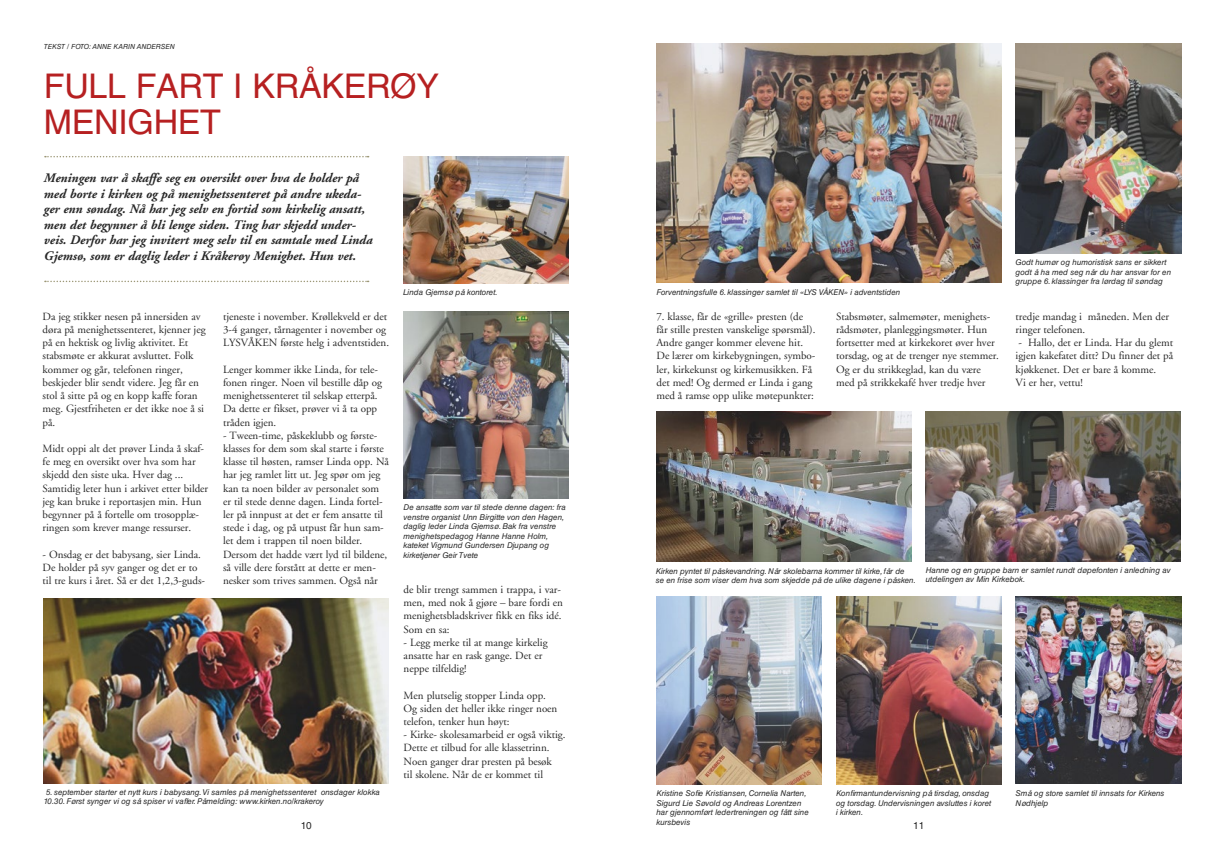
<style>
.page{position:relative;width:1225px;height:859px;background:#fff}
.page>*{position:absolute;margin:0;border:0;box-sizing:border-box;transform-origin:0 0}
.t1{font:34px/36px "Helvetica LT Std";letter-spacing:-.01em;color:#b62021}
.t2{font:italic 700 13px/15.6px "Adobe Garamond";color:#282828}
.t3{font:11px/13.2px "Adobe Garamond";letter-spacing:-.005em;color:#282828}
.t4{font:10px "Helvetica LT Std";color:#282828}
.t5{font:italic 8px/9.6px "Helvetica LT Std";color:#282828}
.t6{font:italic 7px "Helvetica LT Std";color:#282828}
</style>
<div class="page">
<img style="left:403px;top:156px;width:165px;height:127px">
<img style="left:656px;top:597px;width:166px;height:187px">
<img style="left:836px;top:597px;width:165px;height:187px">
<img style="left:1015px;top:597px;width:166px;height:187px">
<img style="left:403px;top:312px;width:165px;height:186px">
<img style="left:44px;top:599px;width:345px;height:184px">
<img style="left:656px;top:44px;width:345px;height:239px">
<img style="left:1015px;top:44px;width:166px;height:210px">
<img style="left:926px;top:411px;width:254px;height:150px">
<img style="left:656px;top:411px;width:255px;height:150px">
<svg style="left:45px;top:156px;width:324px;height:1px"></svg>
<svg style="left:45px;top:281px;width:324px;height:1px"></svg>
<p class="t6" style="left:44px;top:42px;width:33px">TEKSt / foto</p>
<p class="t6" style="left:89px;top:42px;width:87px">: Anne ka rin andersen</p>
<h1 class="t1" style="left:44px;top:68px;width:397px">FULL FART I KRÅKERØY<br>MENIGHE</h1>
<h1 class="t1" style="left:200px;top:104px;width:22px">T</h1>
<p class="t2" style="left:44px;top:170px;width:330px">Meningen var å skaffe seg en oversikt over hva de holder på med borte i kirken og på menighetssenteret på andre ukeda&shy;ger enn søndag. Nå har jeg selv en fortid som kirkelig ansatt, men det begynner å bli lenge siden. Ting har skjedd under&shy;veis. Derfor har jeg invitert meg selv til en samtale med Linda Gjemsø, som er daglig leder i Kråkerøy Menighet. Hun vet.</p>
<p class="t3" style="left:43px;top:310px;width:165px">Da jeg stikker nesen på innersiden av døra på menighetssenteret, kjenner jeg på en hektisk og livlig aktivitet. Et stabsmøte er akkurat avsluttet. Folk kommer og går, telefonen ringer, beskjeder blir sendt videre. Jeg får en stol å sitte på og en kopp kaffe foran meg. Gjestfriheten er det ikke noe å si på.</p>
<p class="t3" style="left:43px;top:442px;width:167px">Midt oppi alt det prøver Linda å skaf&shy;fe meg en oversikt over hva som har skjedd den siste uka. Hver dag ...<br>Samtidig leter hun i arkivet etter bilder jeg kan bruke i reportasjen min. Hun begynner på å fortelle om trosopplæ&shy;ringen som krever mange ressurser.</p>
<p class="t3" style="left:43px;top:548px;width:164px">- Onsdag er det babysang, sier Linda.<br>De holder på syv ganger og det er to til tre kurs i året. Så er det 1,2,3-guds-</p>
<p class="t3" style="left:223px;top:310px;width:167px">tjeneste i november. Krøllekveld er det<br>3-4 ganger, tårnagenter i november og<br>LYSVÅKEN første helg i adventstiden.</p>
<p class="t3" style="left:223px;top:363px;width:161px">Lenger kommer ikke Linda, for tele&shy;fonen ringer. Noen vil bestille dåp og menighetssenteret til selskap etterpå.<br>Da dette er fikset, prøver vi å ta opp tråden igjen.</p>
<p class="t3" style="left:223px;top:429px;width:168px">- Tween-time, påskeklubb og første&shy;klasses for dem som skal starte i første klasse til høsten, ramser Linda opp. Nå har jeg ramlet litt ut. Jeg spør om jeg kan ta noen bilder av personalet som er til stede denne dagen. Linda fortel&shy;ler på innpust at det er fem ansatte til stede i dag, og på utpust får hun sam&shy;let dem i trappen til noen bilder.<br>Dersom det hadde vært lyd til bildene, så ville dere forstått at dette er men&shy;nesker som trives sammen. Også når</p>
<p class="t5" style="left:403px;top:287px;width:96px">Linda Gjemsø på kontoret.</p>
<p class="t5" style="left:403px;top:502px;width:164px">De ansatte som var til stede denne dagen: fra venstre organist Unn Birgitte von den Hagen, daglig leder Linda Gjemsø. Bak fra venstre menighetspedagog Hanne Hanne Holm, kateket Vigmund Gundersen Djupang og kirketjener Geir Tvete</p>
<p class="t3" style="left:403px;top:583px;width:161px">de blir trengt sammen i trappa, i var&shy;men, med nok å gjøre – bare fordi en menighetsbladskriver fikk en fiks idé.<br>Som en sa:</p>
<p class="t3" style="left:403px;top:636px;width:146px">- Legg merke til at mange kirkelig ansatte har en rask gange. Det er neppe tilfeldig!</p>
<p class="t3" style="left:403px;top:689px;width:155px">Men plutselig stopper Linda opp.<br>Og siden det heller ikke ringer noen telefon, tenker hun høyt:</p>
<p class="t3" style="left:403px;top:728px;width:163px">- Kirke- skolesamarbeid er også viktig.<br>Dette et tilbud for alle klassetrinn.<br>Noen ganger drar presten på besøk<br>til skolene. Når de er kommet til</p>
<p class="t5" style="left:656px;top:288px;width:245px">Forventningsfulle 6. klassinger samlet til «LYS VÅKEN» i adventstiden</p>
<p class="t5" style="left:1015px;top:257px;width:157px">Godt humør og humoristisk sans er sikkert godt å ha med seg når du har ansvar for en gruppe 6. klassinger fra lørdag til søndag</p>
<p class="t3" style="left:656px;top:310px;width:161px">7. klasse, får de «grille» presten (de får stille presten vanskelige spørsmål).<br>Andre ganger kommer elevene hit.<br>De lærer om kirkebygningen, symbo&shy;ler, kirkekunst og kirkemusikken. Få det med! Og dermed er Linda i gang med å ramse opp ulike møtepunkter:</p>
<p class="t3" style="left:836px;top:310px;width:164px">Stabsmøter, salmemøter, menighets&shy;rådsmøter, planleggingsmøter. Hun fortsetter med at kirkekoret øver hver torsdag, og at de trenger nye stemmer.<br>Og er du strikkeglad, kan du være med på strikkekafé hver tredje hver</p>
<p class="t3" style="left:1015px;top:310px;width:155px">tredje mandag i måneden. Men der ringer telefonen.</p>
<p class="t3" style="left:1015px;top:336px;width:159px">- Hallo, det er Linda. Har du glemt igjen kakefatet ditt? Du finner det på kjøkkenet. Det er bare å komme.<br>Vi er her, vettu!</p>
<p class="t5" style="left:656px;top:566px;width:262px">Kirken pyntet til påskevandring. Når skolebarna kommer til kirke, får de<br>se en frise som viser dem hva som skjedde på de ulike dagene i påsken.</p>
<p class="t5" style="left:926px;top:565px;width:246px">Hanne og en gruppe barn er samlet rundt døpefonten i anledning av utdelingen av Min Kirkebok.</p>
<p class="t5" style="left:44px;top:787px;width:337px">5. september starter et nytt kurs i babysang. Vi samles på menighetssenteret onsdager klokka<br>10.30. Først synger vi og så spiser vi vafler. Påmelding: www.kirken.no/krakeroy</p>
<p class="t5" style="left:656px;top:788px;width:154px">Kristine Sofie Kristiansen, Cornelia Narten, Sigurd Lie Søvold og Andreas Lorentzen har gjennomført ledertreningen og fått sine kursbevis</p>
<p class="t5" style="left:836px;top:788px;width:157px">Konfirmantundervisning på tirsdag, onsdag og torsdag. Undervisningen avsluttes i koret i kirken.</p>
<p class="t5" style="left:1015px;top:788px;width:150px">Små og store samlet til innsats for Kirkens<br>Nødhjelp</p>
<p class="t4" style="left:913px;top:820px;width:13px">11</p>
<p class="t4" style="left:301px;top:820px;width:13px">10</p>
</div>
